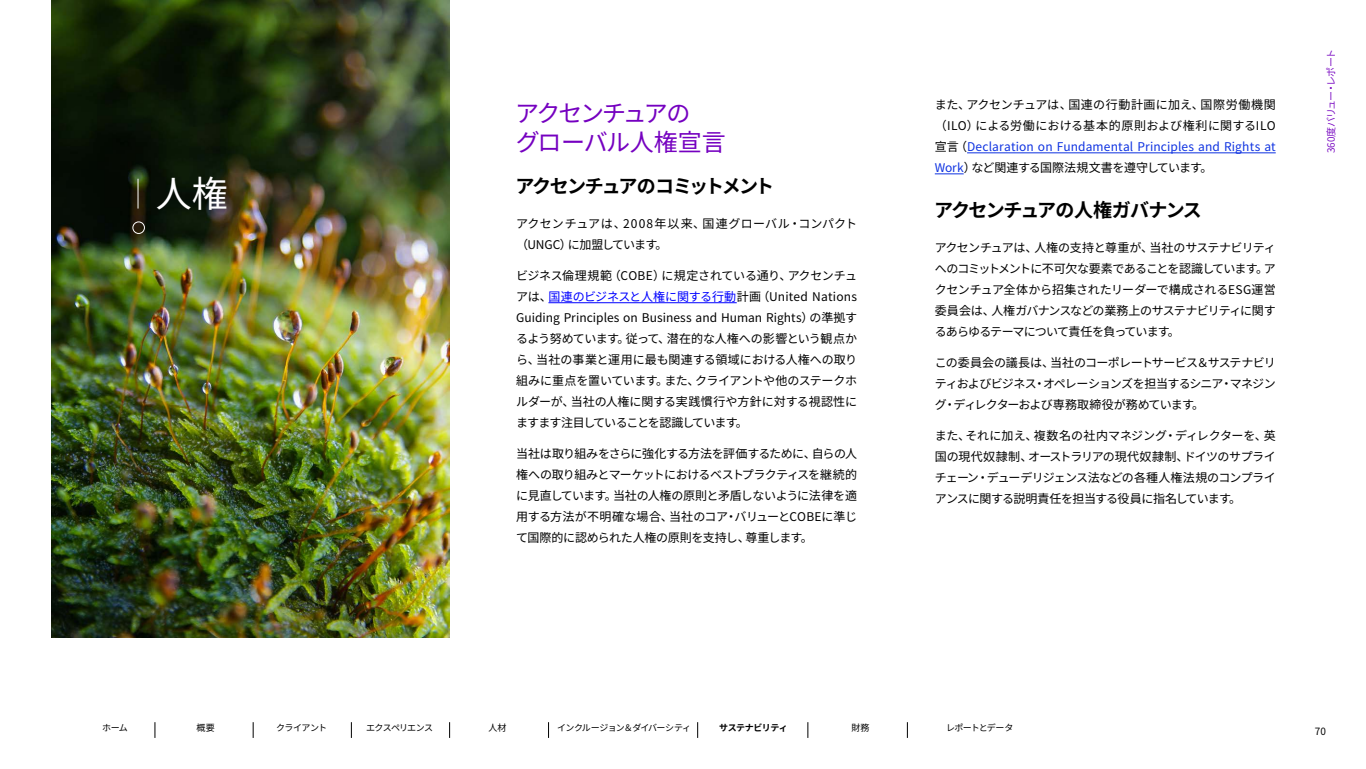
<style>
.page{position:relative;width:1366px;height:769px;background:#fff}
.page>*{position:absolute;margin:0;border:0;box-sizing:border-box;transform-origin:0 0}
.t1{font:36px "Source Han Sans JP";color:#fff}
.t2{font:24px/28.8px "Source Han Sans JP";letter-spacing:-.07em;color:#7500c0}
.t3{font:700 19px "Source Han Sans JP";letter-spacing:-.09em;color:#000}
.t4{font:12px/21px "Source Han Sans JP";letter-spacing:-.03em;color:#000;text-align:justify}
.t5{font:12px/21px "Source Han Sans JP";color:#000}
.t6{font:10px "Source Han Sans JP";letter-spacing:-.05em;color:#7500c0}
.t7{font:10px "Source Han Sans JP";color:#000}
.t8{font:9px "Source Han Sans JP";letter-spacing:-.075em;color:#000}
.t9{font:700 9px "Source Han Sans JP";letter-spacing:-.06em;color:#000}
.s1{color:#00f}
.s2{color:#0e32e1}
</style>
<div class="page">
<svg style="left:155px;top:722px;width:1px;height:15px"></svg>
<svg style="left:253px;top:722px;width:1px;height:15px"></svg>
<svg style="left:351px;top:722px;width:1px;height:15px"></svg>
<svg style="left:449px;top:722px;width:1px;height:15px"></svg>
<svg style="left:548px;top:722px;width:1px;height:15px"></svg>
<svg style="left:697px;top:722px;width:1px;height:15px"></svg>
<svg style="left:808px;top:722px;width:1px;height:15px"></svg>
<svg style="left:907px;top:722px;width:1px;height:15px"></svg>
<img style="left:51px;top:0;width:398px;height:637px">
<hr style="left:548px;top:302px;width:189px;height:1px;background:#00f">
<hr style="left:967px;top:152px;width:308px;height:1px;background:#0e32e1">
<svg style="left:935px;top:173px;width:29px;height:1px"></svg>
<svg style="left:138px;top:179px;width:1px;height:29px"></svg>
<div style="left:132px;top:221px;width:13px;height:13px;border:1px solid #fff;border-radius:50%"></div>
<h1 class="t1" style="left:156px;top:174px;width:73px">人権</h1>
<h2 class="t2" style="left:515px;top:99px;width:212px">アクセンチュアの<br>グローバル人権宣言</h2>
<h3 class="t3" style="left:515px;top:176px;width:260px">アクセンチュアのコミットメント</h3>
<p class="t5" style="left:516px;top:213px;width:342px">アクセンチュアは、2008年以来、国連グローバル・コンパクト（UNGC）に加盟しています。</p>
<p class="t4" style="left:516px;top:265px;width:342px">ビジネス倫理規範（COBE）に規定されている通り、アクセンチュアは、<span class="s1">国連のビジネスと人権に関する行動</span>計画（United Nations Guiding Principles on Business and Human Rights）の準拠するよう努めています。従って、潜在的な人権への影響という観点から、当社の事業と運用に最も関連する領域における人権への取り組みに重点を置いています。また、クライアントや他のステークホルダーが、当社の人権に関する実践慣行や方針に対する視認性にますます注目していることを認識しています。</p>
<p class="t4" style="left:516px;top:443px;width:342px">当社は取り組みをさらに強化する方法を評価するために、自らの人権への取り組みとマーケットにおけるベストプラクティスを継続的に見直しています。当社の人権の原則と矛盾しないように法律を適用する方法が不明確な場合、当社のコア・バリューとCOBEに準じて国際的に認められた人権の原則を支持し、尊重します。</p>
<p class="t4" style="left:935px;top:94px;width:342px">また、アクセンチュアは、国連の行動計画に加え、国際労働機関（ILO）による労働における基本的原則および権利に関するILO宣言（<span class="s2">Declaration on Fundamental Principles and Rights at Work</span>）など関連する国際法規文書を遵守しています。</p>
<h3 class="t3" style="left:934px;top:199px;width:269px">アクセンチュアの人権ガバナンス</h3>
<p class="t4" style="left:935px;top:237px;width:342px">アクセンチュアは、人権の支持と尊重が、当社のサステナビリティへのコミットメントに不可欠な要素であることを認識しています。アクセンチュア全体から招集されたリーダーで構成されるESG運営委員会は、人権ガバナンスなどの業務上のサステナビリティに関するあらゆるテーマについて責任を負っています。</p>
<p class="t4" style="left:935px;top:352px;width:342px">この委員会の議長は、当社のコーポレートサービス＆サステナビリティおよびビジネス・オペレーションズを担当するシニア・マネジング・ディレクターおよび専務取締役が務めています。</p>
<p class="t4" style="left:935px;top:425px;width:342px">また、それに加え、複数名の社内マネジング・ディレクターを、英国の現代奴隷制、オーストラリアの現代奴隷制、ドイツのサプライチェーン・デューデリジェンス法などの各種人権法規のコンプライアンスに関する説明責任を担当する役員に指名しています。</p>
<p class="t6" style="left:1325px;top:153px;width:106px;rotate:-90deg">360度バリュー・レポート</p>
<p class="t8" style="left:102px;top:722px;width:27px">ホーム</p>
<p class="t8" style="left:197px;top:722px;width:20px">概要</p>
<p class="t8" style="left:276px;top:722px;width:52px">クライアント</p>
<p class="t8" style="left:366px;top:722px;width:68px">エクスペリエンス</p>
<p class="t8" style="left:488px;top:722px;width:19px">人材</p>
<p class="t8" style="left:557px;top:722px;width:136px">インクルージョン＆ダイバーシティ</p>
<p class="t9" style="left:719px;top:722px;width:70px">サステナビリティ</p>
<p class="t8" style="left:851px;top:722px;width:20px">財務</p>
<p class="t8" style="left:946px;top:722px;width:69px">レポートとデータ</p>
<p class="t7" style="left:1315px;top:724px;width:13px">70</p>
</div>
